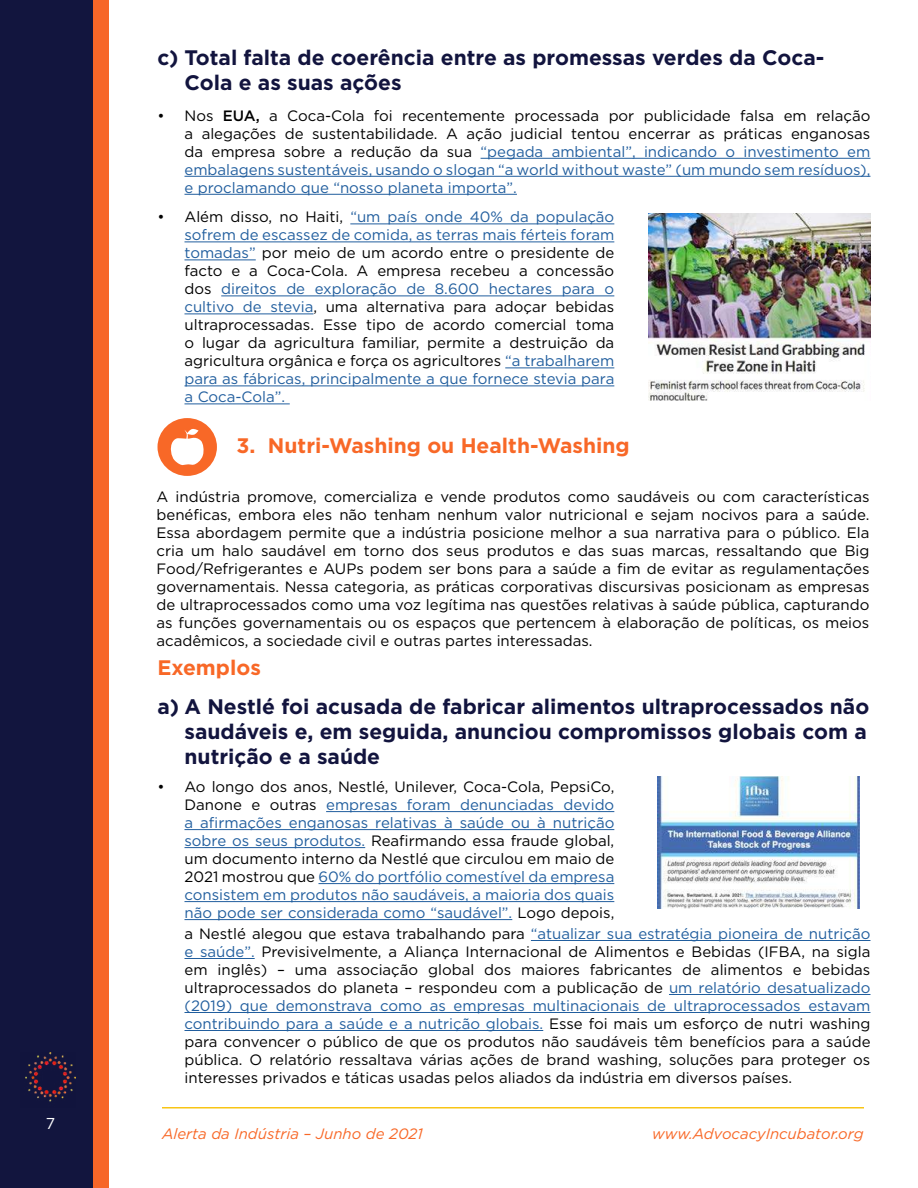
<style>
.page{position:relative;width:918px;height:1188px;background:#fff}
.page>*{position:absolute;margin:0;border:0;box-sizing:border-box;transform-origin:0 0}
.t1{font:700 21px/25.2px "Gotham";color:#12143e}
.t2{font:700 21px "Gotham";color:#f86827}
.t3{font:15.75px "Gotham";color:#fff}
.t4{font:15px/18px "Gotham";color:#000;text-align:justify}
.t5{font:15px/18px "Gotham";color:#215e9e;text-align:justify}
.t6{font:italic 15px "Gotham";color:#f86827}
.s1{font-weight:500}
.s2{color:#215e9e}
.s3{color:#000}
</style>
<div class="page">
<div style="left:0;top:0;width:101px;height:1188px;background:#12153e"></div>
<div style="left:93px;top:0;width:16px;height:1188px;background:#f76628"></div>
<img style="left:25px;top:1053px;width:50px;height:49px">
<hr style="left:162px;top:1107px;width:702px;height:1px;background:#f8c515">
<hr style="left:481px;top:158px;width:389px;height:1px;background:#215e9e">
<hr style="left:184px;top:176px;width:686px;height:1px;background:#215e9e">
<hr style="left:184px;top:194px;width:333px;height:1px;background:#215e9e">
<hr style="left:350px;top:224px;width:264px;height:1px;background:#215e9e">
<hr style="left:184px;top:242px;width:430px;height:1px;background:#215e9e">
<hr style="left:184px;top:260px;width:72px;height:1px;background:#215e9e">
<hr style="left:221px;top:296px;width:393px;height:1px;background:#215e9e">
<hr style="left:184px;top:314px;width:129px;height:1px;background:#215e9e">
<hr style="left:505px;top:368px;width:109px;height:1px;background:#215e9e">
<hr style="left:184px;top:386px;width:430px;height:1px;background:#215e9e">
<hr style="left:184px;top:404px;width:106px;height:1px;background:#215e9e">
<img style="left:648px;top:213px;width:222px;height:187px">
<hr style="left:326px;top:811px;width:288px;height:1px;background:#215e9e">
<hr style="left:184px;top:829px;width:430px;height:1px;background:#215e9e">
<hr style="left:184px;top:847px;width:181px;height:1px;background:#215e9e">
<hr style="left:318px;top:883px;width:296px;height:1px;background:#215e9e">
<hr style="left:184px;top:901px;width:430px;height:1px;background:#215e9e">
<hr style="left:184px;top:919px;width:328px;height:1px;background:#215e9e">
<img style="left:657px;top:777px;width:203px;height:131px">
<hr style="left:531px;top:940px;width:339px;height:1px;background:#215e9e">
<hr style="left:184px;top:958px;width:71px;height:1px;background:#215e9e">
<hr style="left:669px;top:994px;width:201px;height:1px;background:#215e9e">
<hr style="left:184px;top:1012px;width:686px;height:1px;background:#215e9e">
<hr style="left:184px;top:1030px;width:359px;height:1px;background:#215e9e">
<div style="left:158px;top:418px;width:59px;height:58px;background:#f86827;border-radius:50%"></div>
<svg style="left:170px;top:429px;width:34px;height:36px"></svg>
<p class="t3" style="left:46px;top:1113px;width:24px">7 7</p>
<h1 class="t1" style="left:185px;top:45px;width:641px;text-indent:-27px">c) Total falta de coerência entre as promessas verdes da Coca-<br>Cola e as suas ações</h1>
<p class="t4" style="left:184px;top:106px;width:687px;text-indent:-27px">• Nos <span class="s1">EUA,</span> a Coca-Cola foi recentemente processada por publicidade falsa em relação a alegações de sustentabilidade. A ação judicial tentou encerrar as práticas enganosas da empresa sobre a redução da sua <span class="s2">“pegada ambiental”, indicando o investimento em embalagens sustentáveis, usando o slogan “a world without waste” (um mundo sem resíduos), e proclamando que “nosso planeta importa”.</span></p>
<p class="t4" style="left:184px;top:208px;width:431px;text-indent:-27px">• Além disso, no Haiti, <span class="s2">“um país onde 40% da população sofrem de escassez de comida, as terras mais férteis foram tomadas”</span> por meio de um acordo entre o presidente de facto e a Coca-Cola. A empresa recebeu a concessão dos <span class="s2">direitos de exploração de 8.600 hectares para o cultivo de stevia</span>, uma alternativa para adoçar bebidas ultraprocessadas. Esse tipo de acordo comercial toma o lugar da agricultura familiar, permite a destruição da agricultura orgânica e força os agricultores <span class="s2">“a trabalharem para as fábricas, principalmente a que fornece stevia para a Coca-Cola”.</span></p>
<h1 class="t2" style="left:236px;top:431px;width:395px">3. Nutri-Washing ou Health-Washing</h1>
<p class="t4" style="left:157px;top:487px;width:715px">A indústria promove, comercializa e vende produtos como saudáveis ou com características benéficas, embora eles não tenham nenhum valor nutricional e sejam nocivos para a saúde.<br>Essa abordagem permite que a indústria posicione melhor a sua narrativa para o público. Ela cria um halo saudável em torno dos seus produtos e das suas marcas, ressaltando que Big Food/Refrigerantes e AUPs podem ser bons para a saúde a fim de evitar as regulamentações governamentais. Nessa categoria, as práticas corporativas discursivas posicionam as empresas de ultraprocessados como uma voz legítima nas questões relativas à saúde pública, capturando as funções governamentais ou os espaços que pertencem à elaboração de políticas, os meios acadêmicos, a sociedade civil e outras partes interessadas.</p>
<h1 class="t2" style="left:158px;top:654px;width:105px">Exemplos</h1>
<h1 class="t1" style="left:185px;top:694px;width:686px;text-indent:-27px">a) A Nestlé foi acusada de fabricar alimentos ultraprocessados não saudáveis e, em seguida, anunciou compromissos globais com a nutrição e a saúde</h1>
<p class="t5" style="left:184px;top:777px;width:431px;text-indent:-27px"><span class="s3">• Ao longo dos anos, Nestlé, Unilever, Coca-Cola, PepsiCo, Danone e outras</span> empresas foram denunciadas devido a afirmações enganosas relativas à saúde ou à nutrição sobre os seus produtos. <span class="s3">Reafirmando essa fraude global, um documento interno da Nestlé que circulou em maio de 2021 mostrou que</span> 60% do portfólio comestível da empresa consistem em produtos não saudáveis, a maioria dos quais não pode ser considerada como “saudável”. <span class="s3">Logo depois,</span></p>
<p class="t4" style="left:184px;top:924px;width:688px">a Nestlé alegou que estava trabalhando para <span class="s2">“atualizar sua estratégia pioneira de nutrição e saúde”.</span> Previsivelmente, a Aliança Internacional de Alimentos e Bebidas (IFBA, na sigla em inglês) – uma associação global dos maiores fabricantes de alimentos e bebidas ultraprocessados do planeta – respondeu com a publicação de <span class="s2">um relatório desatualizado (2019) que demonstrava como as empresas multinacionais de ultraprocessados estavam contribuindo para a saúde e a nutrição globais.</span> Esse foi mais um esforço de nutri washing para convencer o público de que os produtos não saudáveis têm benefícios para a saúde pública. O relatório ressaltava várias ações de brand washing, soluções para proteger os interesses privados e táticas usadas pelos aliados da indústria em diversos países.</p>
<p class="t6" style="left:162px;top:1124px;width:262px">Alerta da Indústria – Junho de 2021</p>
<p class="t6" style="left:652px;top:1124px;width:213px">www.AdvocacyIncubator.org</p>
</div>
